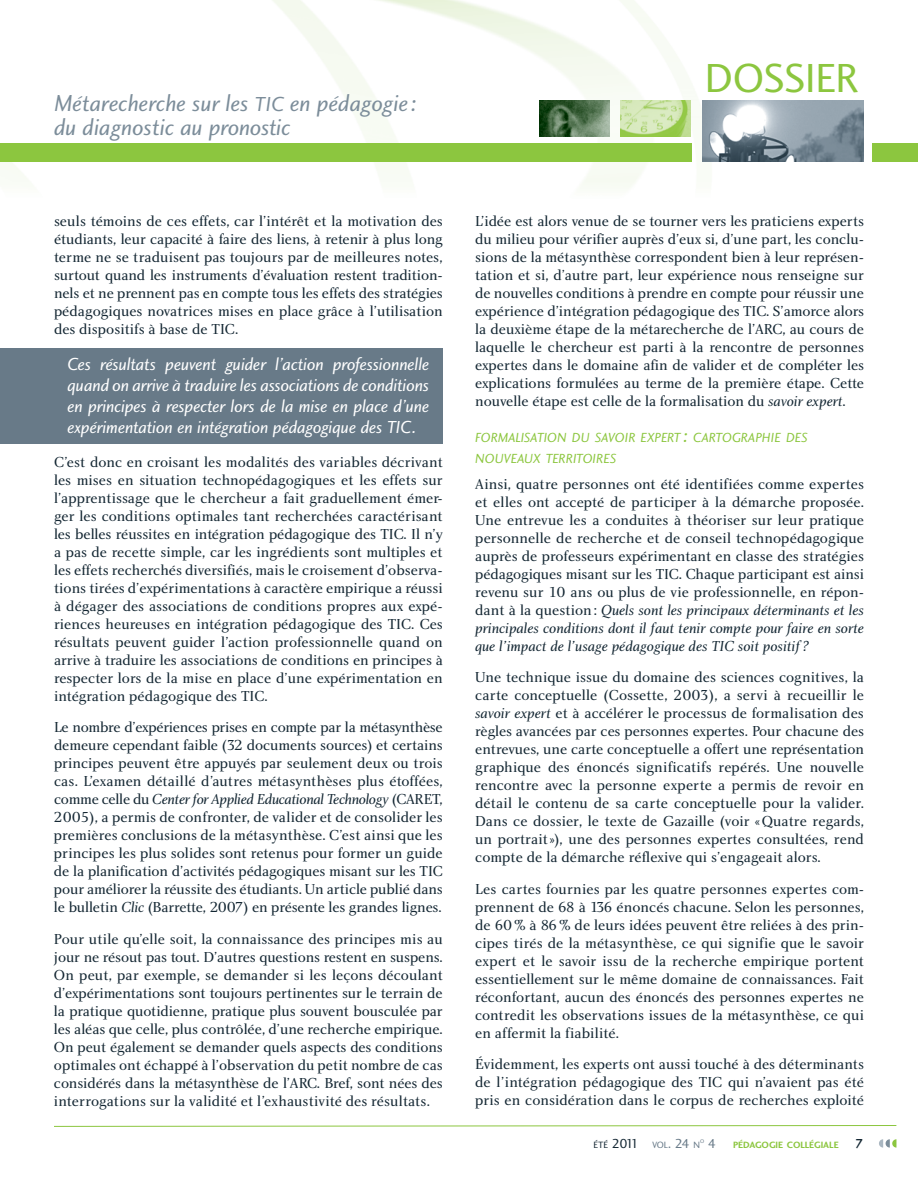
<style>
.page{position:relative;width:918px;height:1188px;background:#fff}
.page>*{position:absolute;margin:0;border:0;box-sizing:border-box;transform-origin:0 0}
.t1{font:42px "Charlotte Sans Book Plain";letter-spacing:-.015em;color:#8cc63f}
.t2{font:24px/24px "Charlotte Sans Book Italic Plain";color:#7c8d9a}
.t3{font:18px/21px "Charlotte Sans Book Italic Plain";letter-spacing:-.01em;color:#fff;text-align:justify}
.t4{font:15px/18px "Charlotte Book Plain";color:#142733;text-align:justify}
.t5{font:15px/18px "Charlotte Book Italic Plain";color:#142733;text-align:justify}
.t6{font:15px "Charlotte Book Italic Plain";letter-spacing:-.02em;color:#142733}
.t7{font:13.65px/21px "Charlotte Sans Book Italic Plain";letter-spacing:-.005em;color:#8cc63f}
.t8{font:13.5px "Charlotte Sans Book Plain";letter-spacing:-.11em;color:#142733}
.t9{font:13.5px "Charlotte Sans Book Plain";color:#687a88}
.t10{font:9.45px "Charlotte Sans Bold Plain";color:#8cc63f}
.t11{font:5.55px "Charlotte Sans Book Plain";color:#687a88}
.s1{font-size:21px}
.s2{font-family:"Charlotte Book Plain"}
.s3{font-family:"Charlotte Book Italic Plain"}
.s4{font-size:19.5px}
.s5{font-size:9.45px}
.s6{font-size:9.45px;color:#687a88}
.s7{color:#687a88}
.s8{font-family:"Charlotte Sans Medium Plain";font-size:13.5px;color:#142733}
</style>
<div class="page">
<img style="left:0;top:0;width:918px;height:188px">
<img style="left:702px;top:101px;width:162px;height:61px">
<img style="left:620px;top:101px;width:71px;height:36px">
<img style="left:540px;top:101px;width:70px;height:36px">
<div style="left:0;top:348px;width:443px;height:95px;background:#687a88"></div>
<svg style="left:879px;top:1139px;width:17px;height:9px"></svg>
<svg style="left:54px;top:1125px;width:843px;height:2px;background:#c4e19e"></svg>
<div style="left:872px;top:144px;width:46px;height:18px;background:#8cc63f"></div>
<div style="left:0;top:144px;width:691px;height:18px;background:#8cc63f"></div>
<h2 class="t2" style="left:54px;top:93px;width:365px">Métarecherche sur les <span class="s1">TIC</span> en pédagogie : du diagnostic au pronostic</h2>
<p class="t4" style="left:54px;top:213px;width:390px">seuls témoins de ces effets, car l’intérêt et la motivation des étudiants, leur capacité à faire des liens, à retenir à plus long terme ne se traduisent pas toujours par de meilleures notes, surtout quand les instruments d’évaluation restent tradition&shy;nels et ne prennent pas en compte tous les effets des stratégies pédagogiques novatrices mises en place grâce à l’utilisation des dispositifs à base de TIC.</p>
<p class="t3" style="left:68px;top:355px;width:363px">Ces résultats peuvent guider l’action professionnelle quand on arrive à traduire les associations de conditions en principes à respecter lors de la mise en place d’une expérimentation en intégration pédagogique des TIC.</p>
<p class="t4" style="left:54px;top:454px;width:390px">C’est donc en croisant les modalités des variables décrivant les mises en situation technopédagogiques et les effets sur l’apprentissage que le chercheur a fait graduellement émer&shy;ger les conditions optimales tant recherchées caractérisant les belles réussites en intégration pédagogique des TIC. Il n’y a pas de recette simple, car les ingrédients sont multiples et les effets recherchés diversifiés, mais le croisement d’observa&shy;tions tirées d’expérimentations à caractère empirique a réussi à dégager des associations de conditions propres aux expé&shy;riences heureuses en intégration pédagogique des TIC. Ces résultats peuvent guider l’action professionnelle quand on arrive à traduire les associations de conditions en principes à respecter lors de la mise en place d’une expérimentation en intégration pédagogique des TIC.</p>
<p class="t4" style="left:54px;top:720px;width:390px">Le nombre d’expériences prises en compte par la métasynthèse demeure cependant faible (32 documents sources) et certains principes peuvent être appuyés par seulement deux ou trois cas. L’examen détaillé d’autres métasynthèses plus étoffées,</p>
<p class="t6" style="left:54px;top:793px;width:390px"><span class="s2">comme celle du</span> Center for Applied Educational Technology <span class="s2">(CARET,</span></p>
<p class="t4" style="left:54px;top:810px;width:390px">2005), a permis de confronter, de valider et de consolider les premières conclusions de la métasynthèse. C’est ainsi que les principes les plus solides sont retenus pour former un guide de la planification d’activités pédagogiques misant sur les TIC pour améliorer la réussite des étudiants. Un article publié dans le bulletin <span class="s3">Clic</span> (Barrette, 2007) en présente les grandes lignes.</p>
<p class="t4" style="left:54px;top:931px;width:390px">Pour utile qu’elle soit, la connaissance des principes mis au jour ne résout pas tout. D’autres questions restent en suspens.<br>On peut, par exemple, se demander si les leçons découlant d’expérimentations sont toujours pertinentes sur le terrain de la pratique quotidienne, pratique plus souvent bousculée par les aléas que celle, plus contrôlée, d’une recherche empirique.<br>On peut également se demander quels aspects des conditions optimales ont échappé à l’observation du petit nombre de cas considérés dans la métasynthèse de l’ARC. Bref, sont nées des interrogations sur la validité et l’exhaustivité des résultats.</p>
<h1 class="t1" style="left:705px;top:62px;width:156px">DOSSIER</h1>
<p class="t4" style="left:475px;top:213px;width:390px">L’idée est alors venue de se tourner vers les praticiens experts du milieu pour vérifier auprès d’eux si, d’une part, les conclu&shy;sions de la métasynthèse correspondent bien à leur représen&shy;tation et si, d’autre part, leur expérience nous renseigne sur de nouvelles conditions à prendre en compte pour réussir une expérience d’intégration pédagogique des TIC. S’amorce alors la deuxième étape de la métarecherche de l’ARC, au cours de laquelle le chercheur est parti à la rencontre de personnes expertes dans le domaine afin de valider et de compléter les explications formulées au terme de la première étape. Cette nouvelle étape est celle de la formalisation du <span class="s3">savoir expert</span>.</p>
<p class="t7" style="left:475px;top:429px;width:334px">FORMALISATION DU SAVOIR EXPERT <span class="s4">:</span> CARTOGRAPHIE DES<br>NOUVEAUX TERRITOIRES</p>
<p class="t4" style="left:475px;top:476px;width:390px">Ainsi, quatre personnes ont été identifiées comme expertes et elles ont accepté de participer à la démarche proposée.<br>Une entrevue les a conduites à théoriser sur leur pratique personnelle de recherche et de conseil technopédagogique auprès de professeurs expérimentant en classe des stratégies pédagogiques misant sur les TIC. Chaque participant est ainsi revenu sur 10 ans ou plus de vie professionnelle, en répon-</p>
<p class="t5" style="left:475px;top:602px;width:390px"><span class="s2">dant à la question :</span> Quels sont les principaux déterminants et les principales conditions dont il faut tenir compte pour faire en sorte que l’impact de l’usage pédagogique des TIC soit positif ?</p>
<p class="t4" style="left:475px;top:670px;width:390px">Une technique issue du domaine des sciences cognitives, la carte conceptuelle (Cossette, 2003), a servi à recueillir le <span class="s3">savoir expert</span> et à accélérer le processus de formalisation des règles avancées par ces personnes expertes. Pour chacune des entrevues, une carte conceptuelle a offert une représentation graphique des énoncés significatifs repérés. Une nouvelle rencontre avec la personne experte a permis de revoir en détail le contenu de sa carte conceptuelle pour la valider.<br>Dans ce dossier, le texte de Gazaille (voir « Quatre regards, un portrait »), une des personnes expertes consultées, rend compte de la démarche réflexive qui s’engageait alors.</p>
<p class="t4" style="left:475px;top:881px;width:390px">Les cartes fournies par les quatre personnes expertes com&shy;prennent de 68 à 136 énoncés chacune. Selon les personnes, de 60 % à 86 % de leurs idées peuvent être reliées à des prin&shy;cipes tirés de la métasynthèse, ce qui signifie que le savoir expert et le savoir issu de la recherche empirique portent essentiellement sur le même domaine de connaissances. Fait réconfortant, aucun des énoncés des personnes expertes ne contredit les observations issues de la métasynthèse, ce qui en affermit la fiabilité.</p>
<p class="t4" style="left:475px;top:1057px;width:390px">Évidemment, les experts ont aussi touché à des déterminants de l’intégration pédagogique des TIC qui n’avaient pas été pris en considération dans le corpus de recherches exploité</p>
<p class="t8" style="left:594px;top:1138px;width:108px"><span class="s5">ÉTÉ</span> 2011 <span class="s6">VOL</span><span class="s7">. 24</span> <span class="s6">N</span></p>
<p class="t11" style="left:700px;top:1139px;width:6px">O</p>
<p class="t9" style="left:708px;top:1138px;width:10px">4</p>
<p class="t10" style="left:733px;top:1141px;width:132px">PÉDAGOGIE COLLÉGIALE <span class="s8">7</span></p>
</div>
